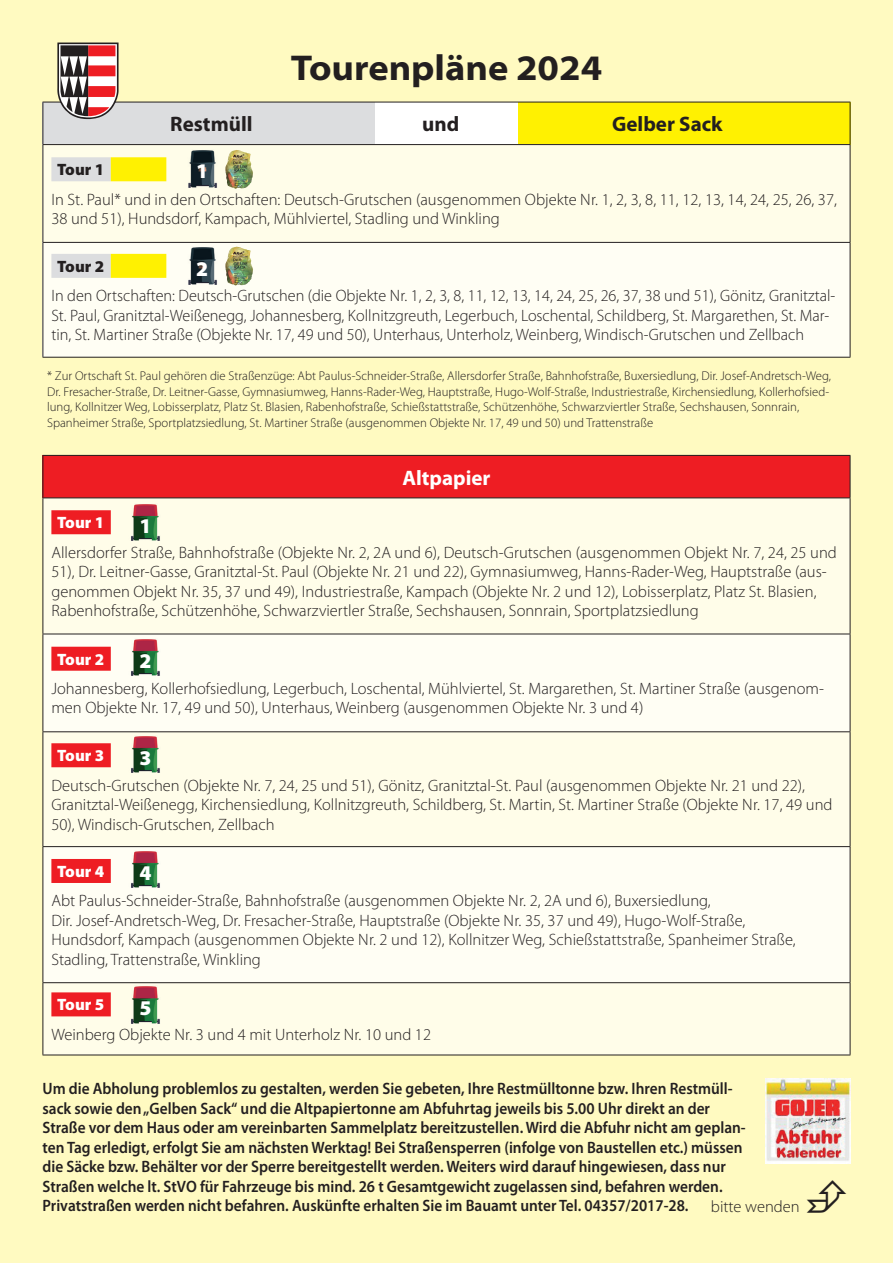
<style>
.page{position:relative;width:893px;height:1263px;background:#fffac1}
.page>*{position:absolute;margin:0;border:0;box-sizing:border-box;transform-origin:0 0}
.t1{font:700 semi-expanded 36px "Myriad Pro";color:#231f20}
.t2{font:700 21px "Myriad Pro";color:#231f20}
.t3{font:700 21px "Myriad Pro";color:#fff}
.t4{font:900 21px "Myriad Pro";color:#fff}
.t5{font:300 16.5px/19.5px "Myriad Pro";color:#231f20}
.t6{font:600 16.5px/19.5px "Myriad Pro";color:#231f20;scale:.93 1}
.t7{font:900 16.5px "Myriad Pro";color:#fff}
.t8{font:900 16.5px "Myriad Pro";color:#231f20}
.t9{font:300 12.75px/15.8px "Myriad Pro";color:#231f20}
</style>
<div class="page">
<div style="left:43px;top:455px;width:807px;height:43px;background:#ee1d23"></div>
<div style="left:44px;top:498px;width:806px;height:556px;background:#fffde9"></div>
<svg style="left:44px;top:635px;width:806px;height:347px;background:#fefdef"></svg>
<hr style="left:43px;top:455px;width:807px;height:1px;background:#231f20">
<hr style="left:43px;top:456px;width:1px;height:41px;background:#231f20">
<hr style="left:850px;top:456px;width:1px;height:41px;background:#231f20">
<hr style="left:43px;top:497px;width:807px;height:1px;background:#231f20">
<hr style="left:43px;top:498px;width:1px;height:136px;background:#231f20">
<hr style="left:850px;top:498px;width:1px;height:136px;background:#231f20">
<hr style="left:43px;top:634px;width:807px;height:1px;background:#231f20">
<hr style="left:43px;top:634px;width:1px;height:97px;background:#231f20">
<hr style="left:850px;top:634px;width:1px;height:97px;background:#231f20">
<hr style="left:43px;top:731px;width:807px;height:1px;background:#231f20">
<hr style="left:43px;top:732px;width:1px;height:114px;background:#231f20">
<hr style="left:850px;top:732px;width:1px;height:114px;background:#231f20">
<hr style="left:43px;top:846px;width:807px;height:1px;background:#231f20">
<hr style="left:43px;top:847px;width:1px;height:135px;background:#231f20">
<hr style="left:850px;top:847px;width:1px;height:135px;background:#231f20">
<hr style="left:43px;top:982px;width:807px;height:1px;background:#231f20">
<hr style="left:43px;top:983px;width:1px;height:71px;background:#231f20">
<hr style="left:850px;top:983px;width:1px;height:71px;background:#231f20">
<hr style="left:43px;top:1054px;width:807px;height:1px;background:#231f20">
<div style="left:51px;top:510px;width:60px;height:24px;background:#ee1d23"></div>
<div style="left:51px;top:647px;width:60px;height:24px;background:#ee1d23"></div>
<div style="left:51px;top:743px;width:60px;height:24px;background:#ee1d23"></div>
<div style="left:51px;top:859px;width:60px;height:24px;background:#ee1d23"></div>
<div style="left:51px;top:992px;width:60px;height:24px;background:#ee1d23"></div>
<div style="left:43px;top:102px;width:332px;height:43px;background:#dcdddf"></div>
<div style="left:375px;top:102px;width:143px;height:43px;background:#fff"></div>
<div style="left:518px;top:102px;width:332px;height:43px;background:#fff101"></div>
<div style="left:43px;top:145px;width:807px;height:97px;background:#fffde9"></div>
<div style="left:43px;top:242px;width:807px;height:115px;background:#fffef4"></div>
<hr style="left:43px;top:102px;width:807px;height:1px;background:#231f20">
<hr style="left:43px;top:102px;width:1px;height:42px;background:#231f20">
<hr style="left:850px;top:102px;width:1px;height:42px;background:#231f20">
<hr style="left:43px;top:144px;width:807px;height:1px;background:#231f20">
<hr style="left:43px;top:145px;width:1px;height:97px;background:#231f20">
<hr style="left:850px;top:145px;width:1px;height:97px;background:#231f20">
<hr style="left:43px;top:242px;width:807px;height:1px;background:#231f20">
<hr style="left:43px;top:243px;width:1px;height:114px;background:#231f20">
<hr style="left:850px;top:243px;width:1px;height:114px;background:#231f20">
<hr style="left:43px;top:357px;width:807px;height:1px;background:#231f20">
<div style="left:51px;top:157px;width:60px;height:24px;background:#dcdddf"></div>
<div style="left:111px;top:157px;width:55px;height:24px;background:#fff101"></div>
<div style="left:51px;top:254px;width:60px;height:24px;background:#dcdddf"></div>
<div style="left:111px;top:254px;width:55px;height:24px;background:#fff101"></div>
<img style="left:188px;top:150px;width:29px;height:38px">
<img style="left:225px;top:150px;width:15px;height:39px">
<img style="left:225px;top:247px;width:15px;height:38px">
<img style="left:129px;top:503px;width:34px;height:38px">
<img style="left:129px;top:639px;width:34px;height:37px">
<img style="left:129px;top:735px;width:34px;height:38px">
<img style="left:129px;top:850px;width:34px;height:38px">
<img style="left:129px;top:986px;width:34px;height:37px">
<img style="left:188px;top:247px;width:29px;height:38px">
<svg style="left:57px;top:43px;width:62px;height:76px;background:#b08283"></svg>
<img style="left:765px;top:1079px;width:85px;height:85px">
<h1 class="t1" style="left:291px;top:48px;width:313px">Tourenpläne 2024</h1>
<p class="t2" style="left:170px;top:112px;width:84px">Restmüll</p>
<p class="t2" style="left:422px;top:112px;width:39px">und</p>
<p class="t2" style="left:612px;top:112px;width:112px">Gelber Sack</p>
<p class="t8" style="left:57px;top:160px;width:48px">Tour 1</p>
<p class="t5" style="left:51px;top:190px;width:787px">In St. Paul* und in den Ortschaften: Deutsch-Grutschen (ausgenommen Objekte Nr. 1, 2, 3, 8, 11, 12, 13, 14, 24, 25, 26, 37,<br>38 und 51), Hundsdorf, Kampach, Mühlviertel, Stadling und Winkling</p>
<p class="t8" style="left:57px;top:257px;width:48px">Tour 2</p>
<p class="t5" style="left:51px;top:286px;width:785px">In den Ortschaften: Deutsch-Grutschen (die Objekte Nr. 1, 2, 3, 8, 11, 12, 13, 14, 24, 25, 26, 37, 38 und 51), Gönitz, Granitztal-<br>St. Paul, Granitztal-Weißenegg, Johannesberg, Kollnitzgreuth, Legerbuch, Loschental, Schildberg, St. Margarethen, St. Mar&shy;tin, St. Martiner Straße (Objekte Nr. 17, 49 und 50), Unterhaus, Unterholz, Weinberg, Windisch-Grutschen und Zellbach</p>
<p class="t9" style="left:47px;top:368px;width:785px">* Zur Ortschaft St. Paul gehören die Straßenzüge: Abt Paulus-Schneider-Straße, Allersdorfer Straße, Bahnhofstraße, Buxersiedlung, Dir. Josef-Andretsch-Weg, Dr. Fresacher-Straße, Dr. Leitner-Gasse, Gymnasiumweg, Hanns-Rader-Weg, Hauptstraße, Hugo-Wolf-Straße, Industriestraße, Kirchensiedlung, Kollerhofsied&shy;lung, Kollnitzer Weg, Lobisserplatz, Platz St. Blasien, Rabenhofstraße, Schießstattstraße, Schützenhöhe, Schwarzviertler Straße, Sechshausen, Sonnrain, Spanheimer Straße, Sportplatzsiedlung, St. Martiner Straße (ausgenommen Objekte Nr. 17, 49 und 50) und Trattenstraße</p>
<p class="t4" style="left:196px;top:159px;width:14px">1</p>
<p class="t4" style="left:196px;top:257px;width:14px">2</p>
<p class="t3" style="left:402px;top:466px;width:90px">Altpapier</p>
<p class="t7" style="left:57px;top:513px;width:48px">Tour 1</p>
<p class="t5" style="left:51px;top:542px;width:787px">Allersdorfer Straße, Bahnhofstraße (Objekte Nr. 2, 2A und 6), Deutsch-Grutschen (ausgenommen Objekt Nr. 7, 24, 25 und 51), Dr. Leitner-Gasse, Granitztal-St. Paul (Objekte Nr. 21 und 22), Gymnasiumweg, Hanns-Rader-Weg, Hauptstraße (aus&shy;genommen Objekt Nr. 35, 37 und 49), Industriestraße, Kampach (Objekte Nr. 2 und 12), Lobisserplatz, Platz St. Blasien, Rabenhofstraße, Schützenhöhe, Schwarzviertler Straße, Sechshausen, Sonnrain, Sportplatzsiedlung</p>
<p class="t7" style="left:57px;top:650px;width:48px">Tour 2</p>
<p class="t5" style="left:51px;top:679px;width:774px">Johannesberg, Kollerhofsiedlung, Legerbuch, Loschental, Mühlviertel, St. Margarethen, St. Martiner Straße (ausgenom&shy;men Objekte Nr. 17, 49 und 50), Unterhaus, Weinberg (ausgenommen Objekte Nr. 3 und 4)</p>
<p class="t7" style="left:57px;top:746px;width:48px">Tour 3</p>
<p class="t5" style="left:51px;top:775px;width:783px">Deutsch-Grutschen (Objekte Nr. 7, 24, 25 und 51), Gönitz, Granitztal-St. Paul (ausgenommen Objekte Nr. 21 und 22),<br>Granitztal-Weißenegg, Kirchensiedlung, Kollnitzgreuth, Schildberg, St. Martin, St. Martiner Straße (Objekte Nr. 17, 49 und<br>50), Windisch-Grutschen, Zellbach</p>
<p class="t7" style="left:57px;top:862px;width:48px">Tour 4</p>
<p class="t5" style="left:51px;top:891px;width:746px">Abt Paulus-Schneider-Straße, Bahnhofstraße (ausgenommen Objekte Nr. 2, 2A und 6), Buxersiedlung,<br>Dir. Josef-Andretsch-Weg, Dr. Fresacher-Straße, Hauptstraße (Objekte Nr. 35, 37 und 49), Hugo-Wolf-Straße, Hundsdorf, Kampach (ausgenommen Objekte Nr. 2 und 12), Kollnitzer Weg, Schießstattstraße, Spanheimer Straße, Stadling, Trattenstraße, Winkling</p>
<p class="t7" style="left:57px;top:995px;width:48px">Tour 5</p>
<p class="t5" style="left:51px;top:1025px;width:381px">Weinberg Objekte Nr. 3 und 4 mit Unterholz Nr. 10 und 12</p>
<p class="t4" style="left:140px;top:514px;width:14px">1</p>
<p class="t4" style="left:140px;top:649px;width:14px">2</p>
<p class="t4" style="left:140px;top:746px;width:14px">3</p>
<p class="t4" style="left:140px;top:861px;width:14px">4</p>
<p class="t4" style="left:140px;top:996px;width:14px">5</p>
<p class="t6" style="left:43px;top:1079px;width:758px">Um die Abholung problemlos zu gestalten, werden Sie gebeten, Ihre Restmülltonne bzw. Ihren Restmüll&shy;sack sowie den „Gelben Sack“ und die Altpapiertonne am Abfuhrtag jeweils bis 5.00 Uhr direkt an der Straße vor dem Haus oder am vereinbarten Sammelplatz bereitzustellen. Wird die Abfuhr nicht am geplan&shy;ten Tag erledigt, erfolgt Sie am nächsten Werktag! Bei Straßensperren (infolge von Baustellen etc.) müssen die Säcke bzw. Behälter vor der Sperre bereitgestellt werden. Weiters wird darauf hingewiesen, dass nur Straßen welche lt. StVO für Fahrzeuge bis mind. 26 t Gesamtgewicht zugelassen sind, befahren werden.<br>Privatstraßen werden nicht befahren. Auskünfte erhalten Sie im Bauamt unter Tel. 04357/2017-28.</p>
<p class="t5" style="left:711px;top:1197px;width:90px">bitte wenden</p>
</div>
